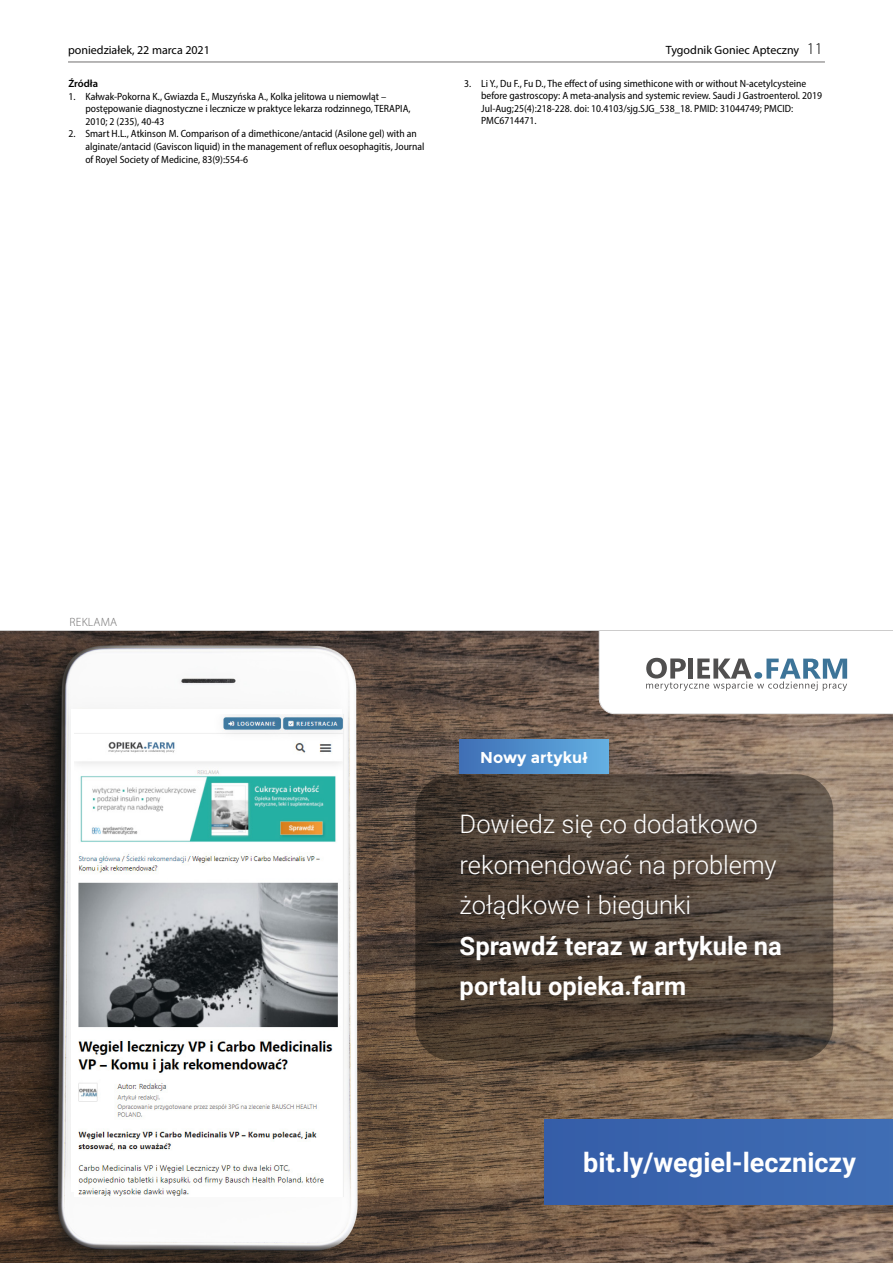
<style>
.page{position:relative;width:893px;height:1263px;background:#fff}
.page>*{position:absolute;margin:0;border:0;box-sizing:border-box;transform-origin:0 0}
.t1{font:700 27px "Roboto";color:#fff}
.t2{font:300 25.5px/40.5px "Roboto";color:#fff}
.t3{font:700 15.75px "Montserrat";color:#fff}
.t4{font:12px "Myriad Pro";color:#000}
.A11_Napis__REKLAMA{font:300 12px "Myriad Pro";letter-spacing:.02em;color:#706f6f}
.t5{font:semi-condensed 10.5px/12.6px "Myriad Pro";color:#000}
.A09_Nagłówek_piśmien{font:600 10.5px "Myriad Pro";color:#000}
.s1{font-weight:300;font-size:16.5px}
.s2{font-weight:700}
</style>
<div class="page">
<hr style="left:68px;top:62px;width:757px;height:1px;background:#706f6f">
<img style="left:0;top:631px;width:893px;height:632px">
<div style="left:544px;top:1120px;width:349px;height:85px;background:#3a65ae"></div>
<svg style="left:599px;top:631px;width:294px;height:83px"></svg>
<svg style="left:415px;top:774px;width:418px;height:287px;background:#4e4237"></svg>
<img style="left:446px;top:726px;width:176px;height:62px">
<div style="left:460px;top:740px;width:148px;height:34px;background:linear-gradient(to right,#3e6fb5,#62afe2)"></div>
<div style="left:71px;top:709px;width:271px;height:483px;background:#fff"></div>
<img style="left:75px;top:715px;width:269px;height:481px">
<p class="t4" style="left:68px;top:42px;width:143px">poniedziałek, 22 marca 2021</p>
<p class="t4" style="left:666px;top:42px;width:158px">Tygodnik Goniec Apteczny <span class="s1">11</span></p>
<p class="A09_Nagłówek_piśmien" style="left:68px;top:77px;width:31px">Źródła</p>
<p class="t5" style="left:85px;top:90px;width:327px;text-indent:-17px">1. Kałwak-Pokorna K., Gwiazda E., Muszyńska A., Kolka jelitowa u niemowląt – postępowanie diagnostyczne i lecznicze w praktyce lekarza rodzinnego, TERAPIA,<br>2010; 2 (235), 40-43</p>
<p class="t5" style="left:85px;top:127px;width:341px;text-indent:-17px">2. Smart H.L., Atkinson M. Comparison of a dimethicone/antacid (Asilone gel) with an alginate/antacid (Gaviscon liquid) in the management of reflux oesophagitis, Journal of Royel Society of Medicine, 83(9):554-6</p>
<p class="t5" style="left:481px;top:77px;width:342px;text-indent:-17px">3. Li Y., Du F., Fu D., The effect of using simethicone with or without N-acetylcysteine before gastroscopy: A meta-analysis and systemic review. Saudi J Gastroenterol. 2019<br>Jul-Aug;25(4):218-228. doi: 10.4103/sjg.SJG_538_18. PMID: 31044749; PMCID:<br>PMC6714471.</p>
<p class="A11_Napis__REKLAMA" style="left:70px;top:614px;width:49px">REKLAMA</p>
<p class="t3" style="left:480px;top:748px;width:109px">Nowy artykuł</p>
<p class="t2" style="left:460px;top:803px;width:324px">Dowiedz się co dodatkowo rekomendować na problemy żołądkowe i biegunki<br><span class="s2">Sprawdź teraz w artykule na portalu opieka.farm</span></p>
<p class="t1" style="left:583px;top:1143px;width:274px">bit.ly/wegiel-leczniczy</p>
</div>
